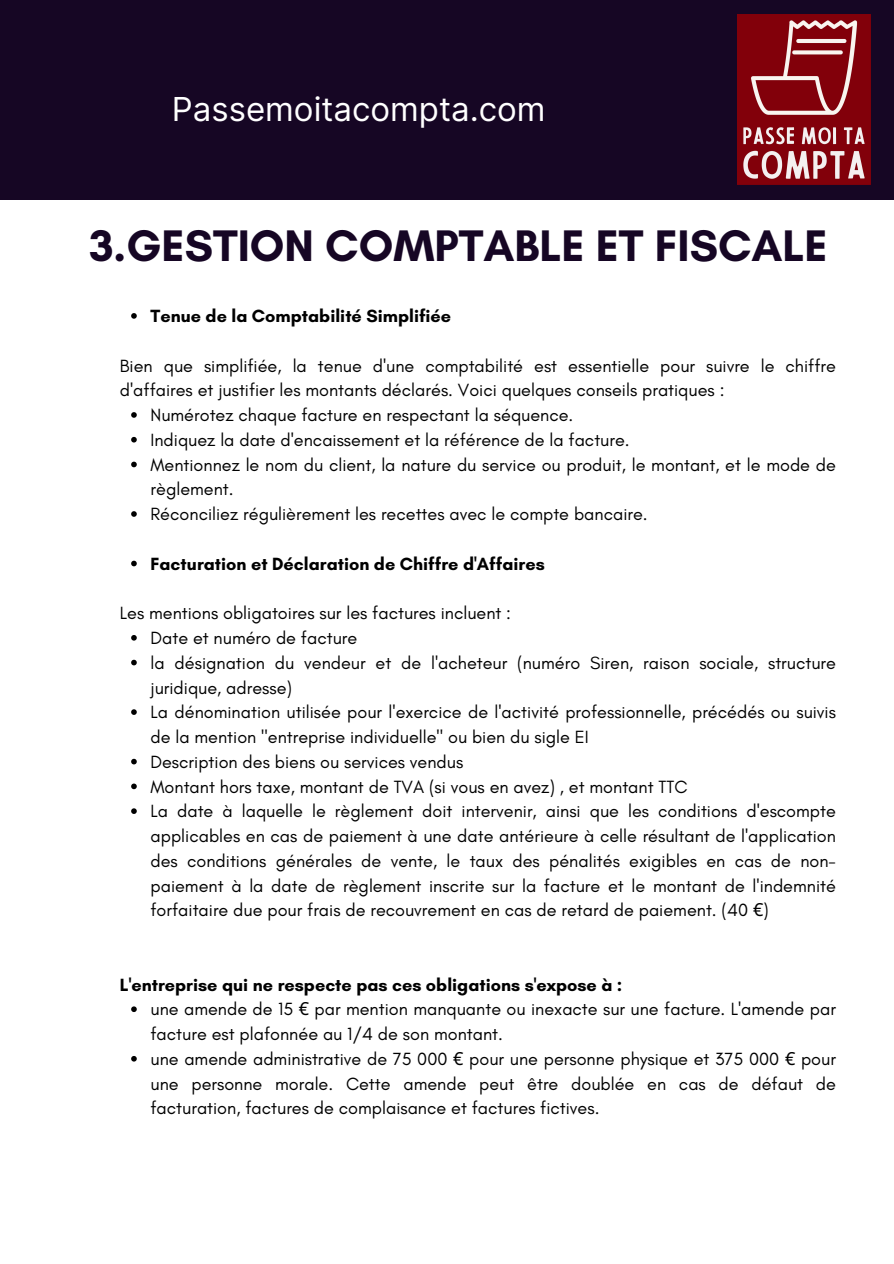
<style>
.page{position:relative;width:894px;height:1264px;background:#fff}
.page>*{position:absolute;margin:0;border:0;box-sizing:border-box;transform-origin:0 0}
.t1{font:700 45px "Glacial Indifference";color:#160624}
.t2{font:33px "Inter";color:#fff}
.t3{font:18px/24.8px "Glacial Indifference";color:#000}
.t4{font:700 18px "Glacial Indifference";color:#000}
.s1{font-family:"Noto Sans"}
</style>
<div class="page">
<div style="left:0;top:0;width:893px;height:199px;background:#160624"></div>
<img style="left:737px;top:15px;width:133px;height:170px">
<svg style="left:131px;top:313px;width:6px;height:6px"></svg>
<svg style="left:131px;top:412px;width:6px;height:6px"></svg>
<svg style="left:131px;top:437px;width:6px;height:5px"></svg>
<svg style="left:131px;top:461px;width:6px;height:6px"></svg>
<svg style="left:131px;top:511px;width:6px;height:6px"></svg>
<svg style="left:131px;top:560px;width:6px;height:6px"></svg>
<svg style="left:131px;top:635px;width:6px;height:5px"></svg>
<svg style="left:131px;top:659px;width:6px;height:6px"></svg>
<svg style="left:131px;top:709px;width:6px;height:6px"></svg>
<svg style="left:131px;top:758px;width:6px;height:6px"></svg>
<svg style="left:131px;top:783px;width:6px;height:6px"></svg>
<svg style="left:131px;top:808px;width:6px;height:6px"></svg>
<svg style="left:131px;top:1006px;width:6px;height:6px"></svg>
<svg style="left:131px;top:1056px;width:6px;height:5px"></svg>
<p class="t2" style="left:172px;top:89px;width:375px">Passemoitacompta.com</p>
<p class="t1" style="left:89px;top:218px;width:739px">3.GESTION COMPTABLE ET FISCALE</p>
<p class="t4" style="left:150px;top:305px;width:302px">Tenue de la Comptabilité Simplifiée</p>
<h1 class="t3" style="left:120px;top:353px;width:717px">Bien que simplifiée, la tenue d'une comptabilité est essentielle pour suivre le chiffre d'affaires et justifier les montants déclarés. Voici quelques conseils pratiques :</h1>
<p class="t3" style="left:150px;top:402px;width:424px">Numérotez chaque facture en respectant la séquence.</p>
<p class="t3" style="left:150px;top:427px;width:480px">Indiquez la date d'encaissement et la référence de la facture.</p>
<p class="t3" style="left:150px;top:452px;width:686px">Mentionnez le nom du client, la nature du service ou produit, le montant, et le mode de règlement.</p>
<p class="t3" style="left:150px;top:501px;width:498px">Réconciliez régulièrement les recettes avec le compte bancaire.</p>
<p class="t4" style="left:150px;top:552px;width:395px">Facturation et Déclaration de Chiffre d'Affaires</p>
<p class="t3" style="left:120px;top:600px;width:392px">Les mentions obligatoires sur les factures incluent :</p>
<p class="t3" style="left:150px;top:625px;width:208px">Date et numéro de facture</p>
<p class="t3" style="left:150px;top:650px;width:686px">la désignation du vendeur et de l'acheteur (numéro Siren, raison sociale, structure juridique, adresse)</p>
<p class="t3" style="left:150px;top:699px;width:686px">La dénomination utilisée pour l'exercice de l'activité professionnelle, précédés ou suivis de la mention "entreprise individuelle" ou bien du sigle EI</p>
<p class="t3" style="left:150px;top:749px;width:314px">Description des biens ou services vendus</p>
<p class="t3" style="left:150px;top:774px;width:538px">Montant hors taxe, montant de TVA (si vous en avez) , et montant TTC</p>
<p class="t3" style="left:150px;top:798px;width:686px;text-align:justify">La date à laquelle le règlement doit intervenir, ainsi que les conditions d'escompte applicables en cas de paiement à une date antérieure à celle résultant de l'application des conditions générales de vente, le taux des pénalités exigibles en cas de non&shy;paiement à la date de règlement inscrite sur la facture et le montant de l'indemnité forfaitaire due pour frais de recouvrement en cas de retard de paiement. (40 <span class="s1">€</span>)</p>
<p class="t4" style="left:120px;top:973px;width:504px">L'entreprise qui ne respecte pas ces obligations s'expose à :</p>
<p class="t3" style="left:150px;top:996px;width:686px">une amende de 15 <span class="s1">€</span> par mention manquante ou inexacte sur une facture. L'amende par facture est plafonnée au 1/4 de son montant.</p>
<h3 class="t3" style="left:150px;top:1046px;width:686px;text-align:justify">une amende administrative de 75 000 <span class="s1">€</span> pour une personne physique et 375 000 <span class="s1">€</span> pour une personne morale. Cette amende peut être doublée en cas de défaut de facturation, factures de complaisance et factures fictives.</h3>
</div>
